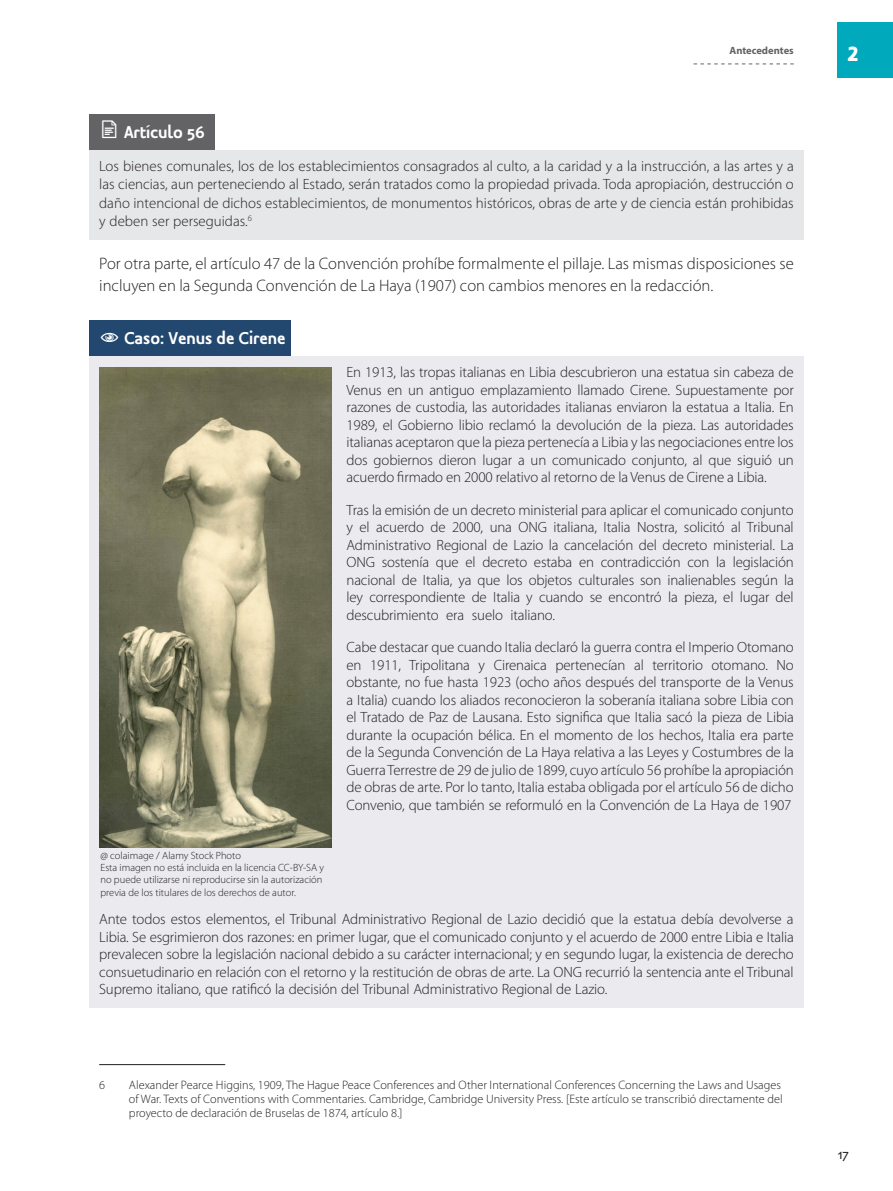
<style>
.page{position:relative;width:893px;height:1191px;background:#fff}
.page>*{position:absolute;margin:0;border:0;box-sizing:border-box;transform-origin:0 0}
.t1{font:700 28px "Legal LT Std";color:#fff}
.t2{font:700 17.5px "Legal LT Std";color:#fff}
.t3{font:300 16.62px/22.8px "Myriad Pro";color:#231f20}
.Case_text{font:300 14.88px/17.5px "Myriad Pro";letter-spacing:-.01em;color:#231f20;text-align:justify}
.Article_text_der{font:300 14.88px/18.4px "Myriad Pro";color:#231f20;text-align:justify}
.t4{font:14px "Legal LT Std";color:#231f20}
.Footnote_text{font:300 12.25px/14px "Myriad Pro";color:#231f20}
.crédits{font:300 10.5px/12.2px "Myriad Pro";color:#231f20}
.t5{font:700 10.5px "Myriad Pro";letter-spacing:-.005em;color:#636366}
</style>
<div class="page">
<div style="left:837px;top:22px;width:56px;height:56px;background:#00aabc"></div>
<svg style="left:693px;top:63px;width:101px;height:1px"></svg>
<div style="left:89px;top:114px;width:126px;height:38px;background:#636366"></div>
<div style="left:89px;top:150px;width:715px;height:90px;background:#e6e7e9"></div>
<div style="left:89px;top:320px;width:201px;height:38px;background:#23486f"></div>
<div style="left:89px;top:356px;width:715px;height:140px;background:#ebeaef"></div>
<div style="left:89px;top:493px;width:715px;height:140px;background:#ebeaef"></div>
<div style="left:89px;top:631px;width:715px;height:242px;background:#ebeaef"></div>
<div style="left:89px;top:870px;width:715px;height:35px;background:#ebeaef"></div>
<div style="left:89px;top:903px;width:715px;height:104px;background:#ebeaef"></div>
<img style="left:99px;top:368px;width:233px;height:479px">
<hr style="left:99px;top:1064px;width:126px;height:1px;background:#231f20">
<p class="t5" style="left:729px;top:43px;width:66px">Antecedentes</p>
<p class="t2" style="left:124px;top:122px;width:82px">Artículo 56</p>
<p class="Article_text_der" style="left:99px;top:157px;width:696px">Los bienes comunales, los de los establecimientos consagrados al culto, a la caridad y a la instrucción, a las artes y a las ciencias, aun perteneciendo al Estado, serán tratados como la propiedad privada. Toda apropiación, destrucción o daño intencional de dichos establecimientos, de monumentos históricos, obras de arte y de ciencia están prohibidas y deben ser perseguidas.<sup>6</sup></p>
<p class="t3" style="left:99px;top:252px;width:696px">Por otra parte, el artículo 47 de la Convención prohíbe formalmente el pillaje. Las mismas disposiciones se incluyen en la Segunda Convención de La Haya (1907) con cambios menores en la redacción.</p>
<p class="t2" style="left:124px;top:328px;width:163px">Caso: Venus de Cirene</p>
<p class="Case_text" style="left:346px;top:363px;width:449px">En 1913, las tropas italianas en Libia descubrieron una estatua sin cabeza de Venus en un antiguo emplazamiento llamado Cirene. Supuestamente por razones de custodia, las autoridades italianas enviaron la estatua a Italia. En 1989, el Gobierno libio reclamó la devolución de la pieza. Las autoridades italianas aceptaron que la pieza pertenecía a Libia y las negociaciones entre los dos gobiernos dieron lugar a un comunicado conjunto, al que siguió un acuerdo firmado en 2000 relativo al retorno de la Venus de Cirene a Libia.</p>
<p class="Case_text" style="left:346px;top:501px;width:449px">Tras la emisión de un decreto ministerial para aplicar el comunicado conjunto y el acuerdo de 2000, una ONG italiana, Italia Nostra, solicitó al Tribunal Administrativo Regional de Lazio la cancelación del decreto ministerial. La ONG sostenía que el decreto estaba en contradicción con la legislación nacional de Italia, ya que los objetos culturales son inalienables según la ley correspondiente de Italia y cuando se encontró la pieza, el lugar del descubrimiento era suelo italiano.</p>
<p class="Case_text" style="left:346px;top:638px;width:449px">Cabe destacar que cuando Italia declaró la guerra contra el Imperio Otomano en 1911, Tripolitana y Cirenaica pertenecían al territorio otomano. No obstante, no fue hasta 1923 (ocho años después del transporte de la Venus a Italia) cuando los aliados reconocieron la soberanía italiana sobre Libia con el Tratado de Paz de Lausana. Esto significa que Italia sacó la pieza de Libia durante la ocupación bélica. En el momento de los hechos, Italia era parte de la Segunda Convención de La Haya relativa a las Leyes y Costumbres de la Guerra Terrestre de 29 de julio de 1899, cuyo artículo 56 prohíbe la apropiación de obras de arte. Por lo tanto, Italia estaba obligada por el artículo 56 de dicho Convenio, que también se reformuló en la Convención de La Haya de 1907</p>
<p class="crédits" style="left:100px;top:849px;width:225px">@ colaimage / Alamy Stock Photo<br>Esta imagen no está incluida en la licencia CC-BY-SA y no puede utilizarse ni reproducirse sin la autorización previa de los titulares de los derechos de autor.</p>
<p class="Case_text" style="left:99px;top:910px;width:696px">Ante todos estos elementos, el Tribunal Administrativo Regional de Lazio decidió que la estatua debía devolverse a Libia. Se esgrimieron dos razones: en primer lugar, que el comunicado conjunto y el acuerdo de 2000 entre Libia e Italia prevalecen sobre la legislación nacional debido a su carácter internacional; y en segundo lugar, la existencia de derecho consuetudinario en relación con el retorno y la restitución de obras de arte. La ONG recurrió la sentencia ante el Tribunal Supremo italiano, que ratificó la decisión del Tribunal Administrativo Regional de Lazio.</p>
<p class="Footnote_text" style="left:99px;top:1077px;width:7px">6</p>
<p class="Footnote_text" style="left:129px;top:1077px;width:655px">Alexander Pearce Higgins, 1909, The Hague Peace Conferences and Other International Conferences Concerning the Laws and Usages of War. Texts of Conventions with Commentaries. Cambridge, Cambridge University Press. [Este artículo se transcribió directamente del proyecto de declaración de Bruselas de 1874, artículo 8.]</p>
<h1 class="t1" style="left:847px;top:36px;width:13px">2</h1>
<p class="t4" style="left:838px;top:1146px;width:12px">17</p>
</div>
